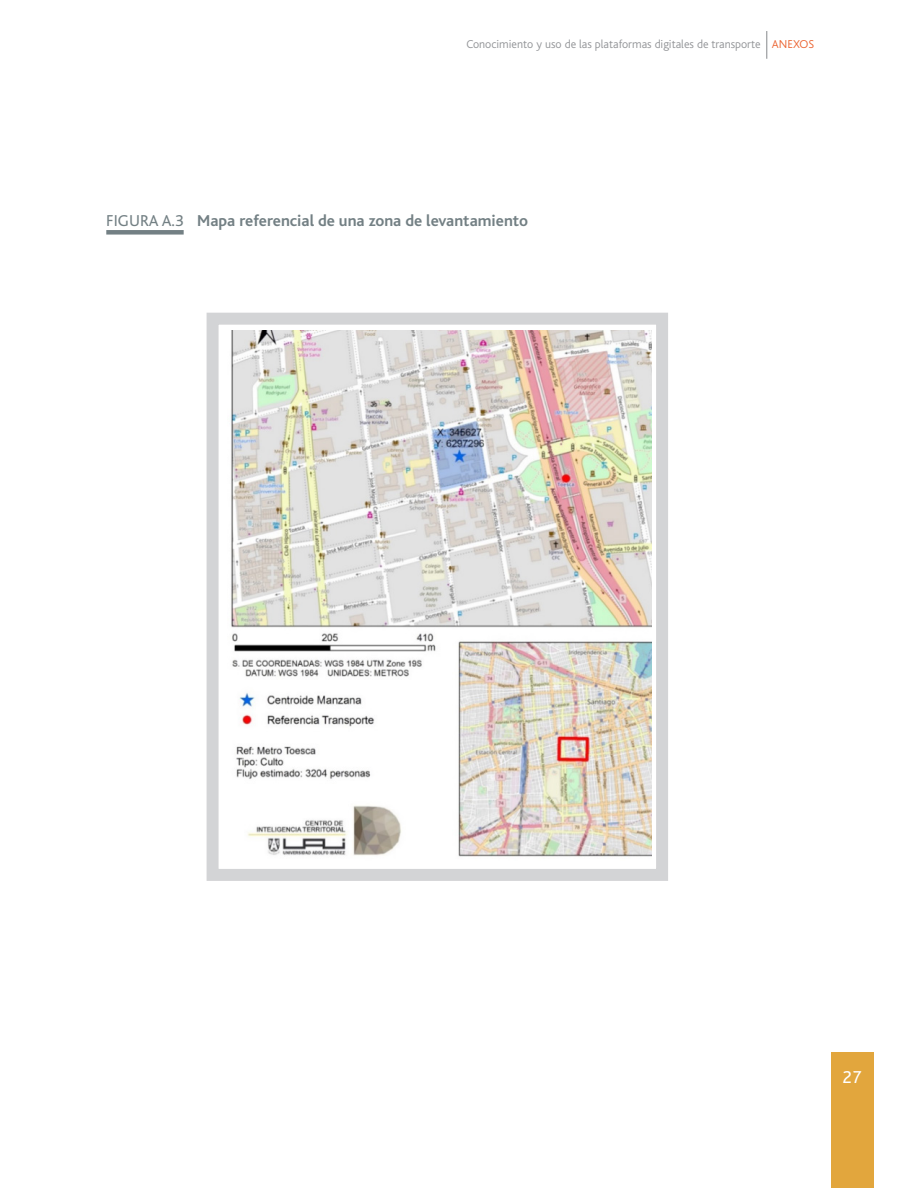
<style>
.page{position:relative;width:918px;height:1188px;background:#fff}
.page>*{position:absolute;margin:0;border:0;box-sizing:border-box;transform-origin:0 0}
.t1{font:18px "Bliss";color:#fff}
.t2{font:700 16.5px "Bliss";color:#738084}
.t3{font:300 12px "Bliss";color:#939598}
.s1{color:#eb6432}
.s2{font-weight:400}
</style>
<div class="page">
<svg style="left:766px;top:31px;width:1px;height:28px"></svg>
<div style="left:831px;top:1052px;width:42px;height:136px;background:#e2a63d"></div>
<div style="left:106px;top:230px;width:78px;height:5px;background:#738084"></div>
<img style="left:231px;top:331px;width:421px;height:526px">
<div style="left:207px;top:313px;width:461px;height:568px;border:12px solid #a8a9ad"></div>
<p class="t3" style="left:467px;top:37px;width:349px">Conocimiento y uso de las plataformas digitales de transporte <span class="s1">ANEXOS</span></p>
<h2 class="t2" style="left:106px;top:212px;width:423px"><span class="s2">FIGURA A.3</span> Mapa referencial de una zona de levantamiento</h2>
<h1 class="t1" style="left:843px;top:1068px;width:20px">27</h1>
</div>
